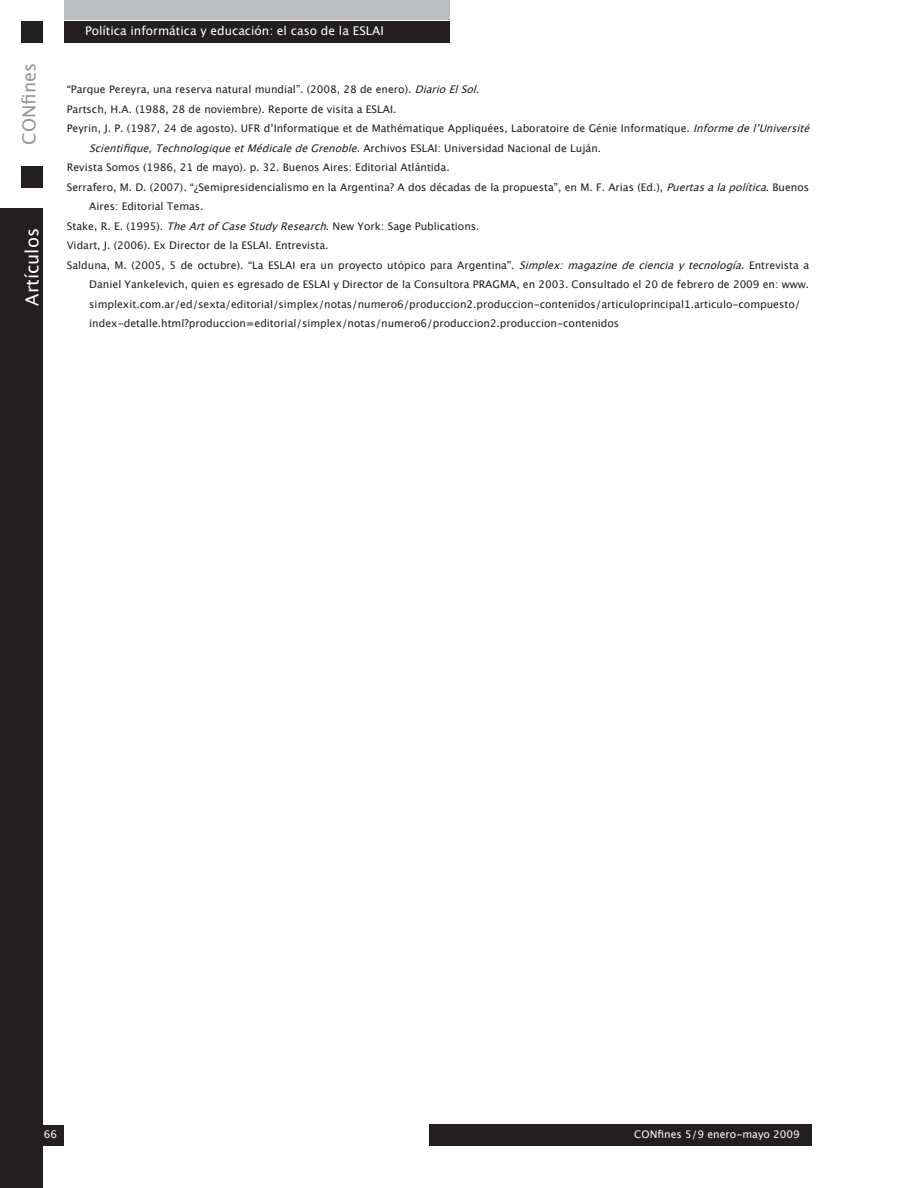
<style>
.page{position:relative;width:918px;height:1188px;background:#fff}
.page>*{position:absolute;margin:0;border:0;box-sizing:border-box;transform-origin:0 0}
.t1{font:18px "Lucida Grande";color:#fff}
.t2{font:18px "Lucida Grande";color:#939598}
.t3{font:12px "Lucida Grande";color:#fff}
.REFERENCIAS{font:10.5px/19.5px "Lucida Grande";color:#231f20}
.t4{font:10.5px "Lucida Grande";color:#fdfdfd}
.s1{font-style:italic}
</style>
<div class="page">
<div style="left:429px;top:1124px;width:383px;height:21px;background:#231f20"></div>
<div style="left:0;top:209px;width:43px;height:979px;background:#231f20"></div>
<div style="left:64px;top:21px;width:386px;height:21px;background:#231f20"></div>
<div style="left:64px;top:0;width:385px;height:19px;background:#bcbdc0"></div>
<div style="left:21px;top:21px;width:22px;height:21px;background:#231f20"></div>
<div style="left:21px;top:166px;width:22px;height:21px;background:#231f20"></div>
<div style="left:22px;top:1125px;width:42px;height:20px;background:#231f20"></div>
<h1 class="t2" style="left:19px;top:145px;width:83px;rotate:-90deg">CONfines</h1>
<h1 class="t1" style="left:22px;top:306px;width:79px;rotate:-90deg">Artículos</h1>
<p class="t3" style="left:85px;top:24px;width:300px">Política informática y educación: el caso de la ESLAI</p>
<p class="REFERENCIAS" style="left:67px;top:80px;width:419px">“Parque Pereyra, una reserva natural mundial”. (2008, 28 de enero). <span class="s1">DiarioElSol.</span></p>
<p class="REFERENCIAS" style="left:67px;top:99px;width:331px">Partsch, H.A. (1988, 28 de noviembre). Reporte de visita a ESLAI.</p>
<p class="REFERENCIAS" style="left:89px;top:119px;width:727px;text-indent:-23px">Peyrin, J. P. (1987, 24 de agosto). UFR d’Informatique et de Mathématique Appliquées, Laboratoire de Génie Informatique. <span class="s1">Informedel’Université<br>Scientifique,TechnologiqueetMédicaledeGrenoble</span>. A r c h i v o s E S LA I : U n i v e r s i d a d N a c i o n a l d e L uj á n .</p>
<p class="REFERENCIAS" style="left:67px;top:158px;width:384px">Revista Somos (1986, 21 de mayo). p. 32. Buenos Aires: Editorial Atlántida.</p>
<p class="REFERENCIAS" style="left:89px;top:177px;width:721px;text-indent:-23px">Serrafero, M. D. (2007). “¿Semipresidencialismo en la Argentina? A dos décadas de la propuesta”, en M. F. Arias (Ed.), <span class="s1">Puertasalapolítica</span>. Buenos<br>Aires: Editorial Temas.</p>
<p class="REFERENCIAS" style="left:67px;top:216px;width:414px">Stake, R. E. (1995). <span class="s1">TheArtofCaseStudyResearch</span>. New York: Sage Publications.</p>
<p class="REFERENCIAS" style="left:67px;top:236px;width:263px">Vidart, J. (2006). Ex Director de la ESLAI. Entrevista.</p>
<p class="REFERENCIAS" style="left:89px;top:255px;width:722px;text-indent:-23px">Salduna, M. (2005, 5 de octubre). “La ESLAI era un proyecto utópico para Argentina”. <span class="s1">Simplex:magazinedecienciaytecnología</span>. Entrevista a Daniel Yankelevich, quien es egresado de ESLAI y Director de la Consultora PRAGMA, en 2003. Consultado el 20 de febrero de 2009 en: www. simplexit.com.ar/ed/sexta/editorial/simplex/notas/numero6/produccion2.produccion-contenidos/articuloprincipal1.articulo-compuesto/ index-detalle.html?produccion=editorial/simplex/notas/numero6/produccion2.produccion-contenidos</p>
<p class="t4" style="left:44px;top:1128px;width:15px">66</p>
<p class="t4" style="left:634px;top:1129px;width:167px">CONfines 5/9 enero-mayo 2009</p>
</div>
